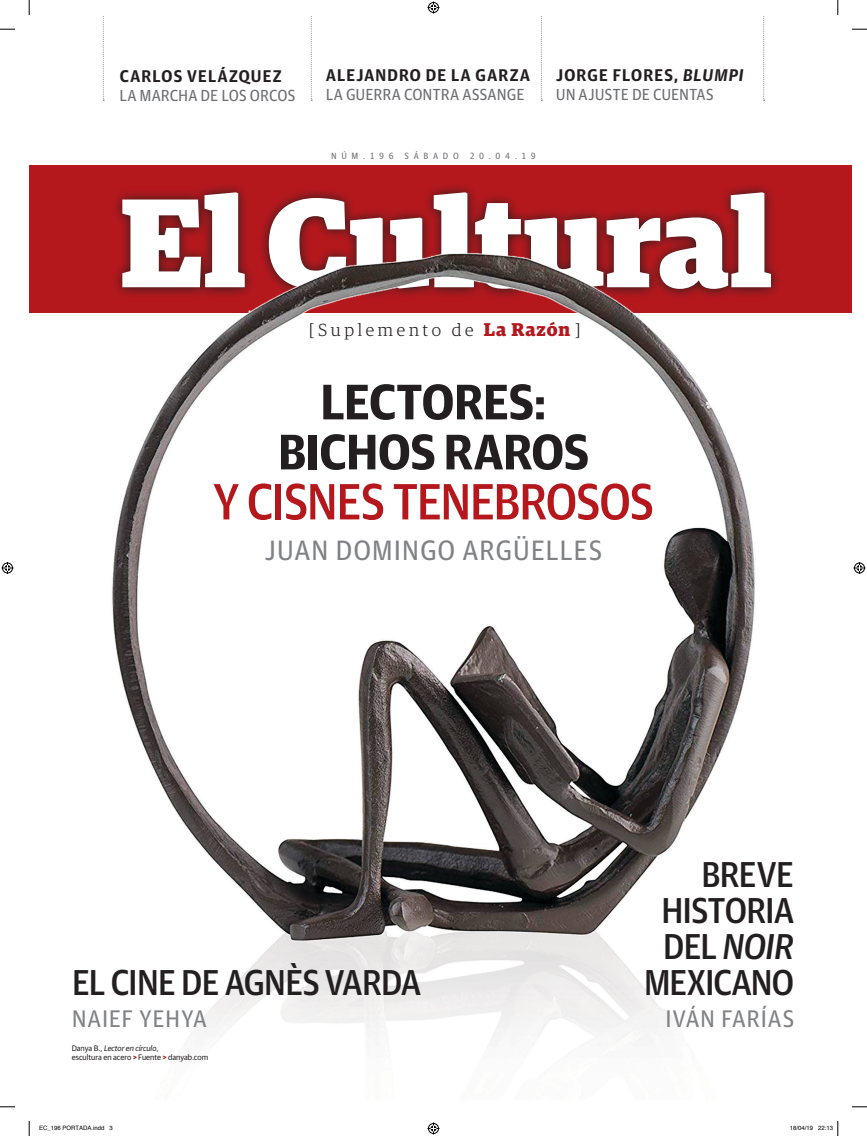
<style>
.page{position:relative;width:867px;height:1136px;background:#fff}
.page>*{position:absolute;margin:0;border:0;box-sizing:border-box;transform-origin:0 0}
.t1{font:900 126.5px "Guardian Egyp";letter-spacing:-.005em;color:#fff}
.t2{font:500 51px "Guardian Agate Sans";letter-spacing:-.045em;color:#b4181d}
.t3{font:900 50px/50px "Guardian Agate Sans";letter-spacing:-.04em;color:#231f20;text-align:center}
.t4{font:500 36px/36px "Guardian Agate Sans";letter-spacing:-.045em;color:#231f20;text-align:right}
.t5{font:28px "Guardian Agate Sans 2";letter-spacing:.015em;color:#808285}
.t6{font:24px "Guardian Agate Sans 2";letter-spacing:.02em;color:#808285}
.t7{font:300 17.5px "Guardian Egyp";letter-spacing:.21em;color:#231f20}
.t8{font:700 17px "Guardian Agate Sans 2";letter-spacing:.03em;color:#231f20}
.t9{font:16px "Guardian Agate Sans 2";letter-spacing:-.005em;color:#6c6d70}
.t10{font:9px "Guardian Agate Sans 2";letter-spacing:.515em;color:#6c6d70}
.t11{font:8px/9px "Guardian Sans";color:#231f20}
.t12{font:6px "Helvetica";color:#000}
.s1{font-style:italic}
.s2{font-weight:700;font-size:18.5px;color:#b4181d}
.s3{font-weight:700;color:#b4181d}
</style>
<div class="page">
<img style="left:29px;top:20px;width:814px;height:1025px">
<div style="left:29px;top:166px;width:822px;height:147px;background:#b4181d"></div>
<svg style="left:115px;top:186px;width:663px;height:114px"></svg>
<svg style="left:103px;top:16px;width:1px;height:85px"></svg>
<svg style="left:310px;top:16px;width:2px;height:85px"></svg>
<svg style="left:540px;top:16px;width:2px;height:85px"></svg>
<svg style="left:763px;top:16px;width:1px;height:85px"></svg>
<svg style="left:0;top:29px;width:15px;height:1px"></svg>
<svg style="left:852px;top:29px;width:14px;height:1px"></svg>
<svg style="left:0;top:1106px;width:15px;height:1px"></svg>
<svg style="left:852px;top:1106px;width:14px;height:1px"></svg>
<svg style="left:29px;top:0;width:1px;height:15px"></svg>
<svg style="left:29px;top:1121px;width:1px;height:15px"></svg>
<svg style="left:837px;top:0;width:1px;height:15px"></svg>
<svg style="left:427px;top:1px;width:12px;height:12px"></svg>
<svg style="left:427px;top:1122px;width:12px;height:12px"></svg>
<svg style="left:2px;top:562px;width:12px;height:12px"></svg>
<svg style="left:853px;top:562px;width:12px;height:12px"></svg>
<svg style="left:837px;top:1121px;width:1px;height:15px"></svg>
<h3 class="t8" style="left:119px;top:64px;width:164px">CARLOS VELÁZQUEZ</h3>
<h3 class="t9" style="left:119px;top:84px;width:177px">LA MARCHA DE LOS ORCOS</h3>
<h3 class="t8" style="left:325px;top:64px;width:206px">ALEJANDRO DE LA GARZA</h3>
<h3 class="t9" style="left:325px;top:84px;width:200px">LA GUERRA CONTRA ASSANGE</h3>
<p class="t10" style="left:331px;top:149px;width:206px">NÚM.196 SÁBADO 20.04.19</p>
<h3 class="t8" style="left:555px;top:64px;width:189px">JORGE FLORES, <span class="s1">BLUMPI</span></h3>
<h3 class="t9" style="left:555px;top:84px;width:159px">UN AJUSTE DE CUENTAS</h3>
<h1 class="t1" style="left:120px;top:144px;width:653px">El Cultural</h1>
<h3 class="t7" style="left:309px;top:319px;width:273px">[Suplemento de <span class="s2">La Razón</span>]</h3>
<h3 class="t3" style="left:277px;top:374px;width:314px">LECTORES:<br>BICHOS RAROS</h3>
<h2 class="t2" style="left:212px;top:466px;width:443px">Y CISNES TENEBROSOS</h2>
<h3 class="t5" style="left:264px;top:531px;width:339px">JUAN DOMINGO ARGÜELLES</h3>
<h3 class="t4" style="left:72px;top:962px;width:351px">EL CINE DE AGNÈS VARDA</h3>
<h3 class="t6" style="left:72px;top:1002px;width:136px">NAIEF YEHYA</h3>
<p class="t11" style="left:72px;top:1043px;width:138px">Danya B., <span class="s1">Lector en círculo</span>,<br>escultura en acero <span class="s3">&gt;</span> Fuente <span class="s3">&gt;</span> danyab.com</p>
<h3 class="t4" style="left:643px;top:854px;width:152px">BREVE<br>HISTORIA<br>DEL <span class="s1">NOIR<br></span>MEXICANO</h3>
<h3 class="t6" style="left:665px;top:1002px;width:131px">IVÁN FARÍAS</h3>
<p class="t12" style="left:39px;top:1123px;width:75px">EC_196 PORTADA.indd 3</p>
<p class="t12" style="left:789px;top:1123px;width:45px">18/04/19 22:13</p>
</div>
